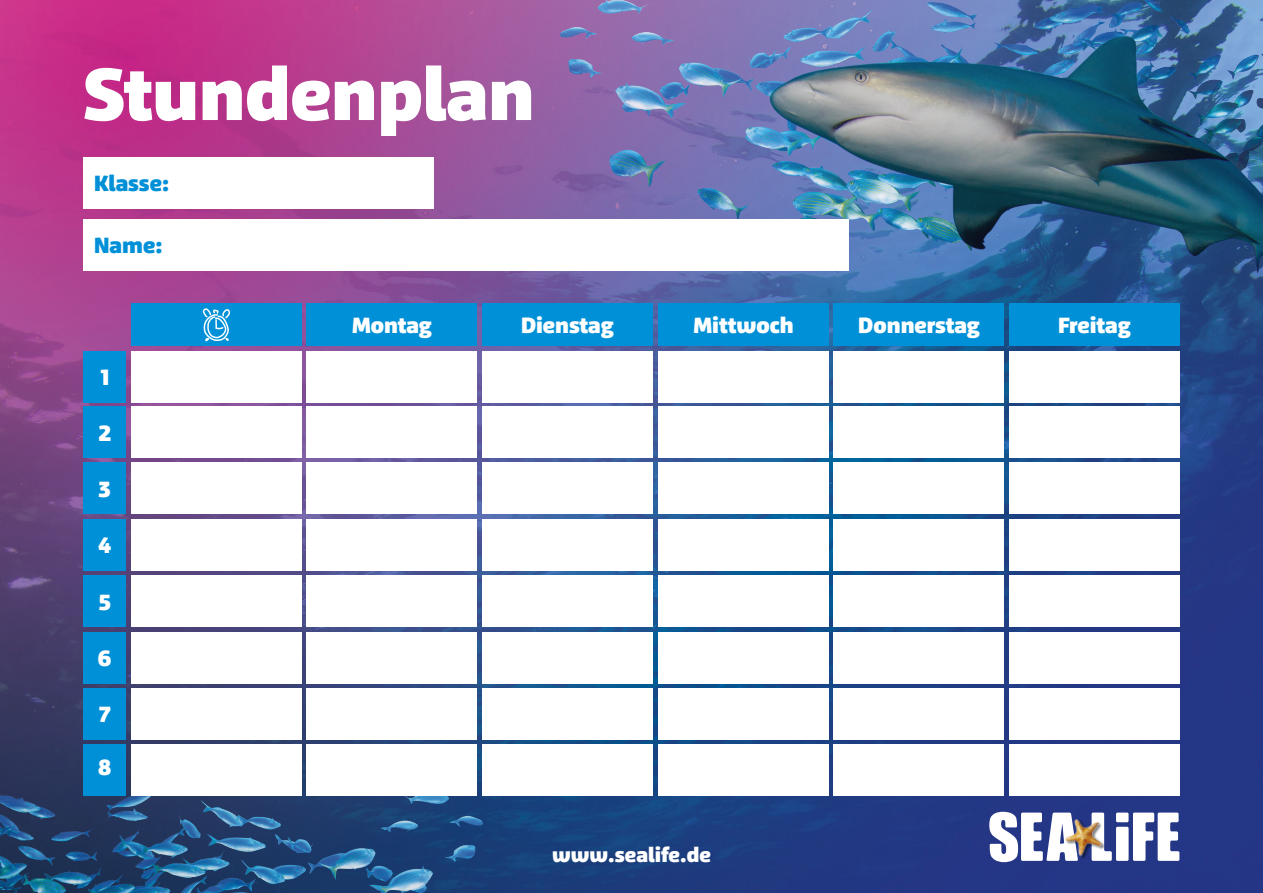
<style>
.page{position:relative;width:1263px;height:893px;background:#fff}
.page>*{position:absolute;margin:0;border:0;box-sizing:border-box;transform-origin:0 0}
.t1{font:900 75px "Agile";color:#fff}
.t2{font:900 22.5px "Agile";color:#fff}
.t3{font:900 22.5px "Agile";color:#0090d7}
.t4{font:900 21px "Agile";color:#fff}
</style>
<div class="page">
<img style="left:0;top:0;width:1263px;height:893px">
<img style="left:597px;top:0;width:123px;height:34px">
<img style="left:0;top:759px;width:466px;height:71px">
<div style="left:84px;top:219px;width:765px;height:51px;background:#fff"></div>
<img style="left:720px;top:0;width:543px;height:400px">
<div style="left:84px;top:157px;width:350px;height:51px;background:#fff"></div>
<svg style="left:989px;top:812px;width:89px;height:50px"></svg>
<svg style="left:1091px;top:813px;width:88px;height:48px"></svg>
<img style="left:1064px;top:859px;width:43px;height:1px">
<img style="left:1059px;top:811px;width:49px;height:48px">
<div style="left:307px;top:745px;width:170px;height:51px;background:#fff"></div>
<div style="left:131px;top:745px;width:170px;height:51px;background:#fff"></div>
<div style="left:483px;top:688px;width:170px;height:51px;background:#fff"></div>
<div style="left:131px;top:688px;width:170px;height:51px;background:#fff"></div>
<div style="left:483px;top:632px;width:170px;height:51px;background:#fff"></div>
<div style="left:131px;top:632px;width:170px;height:51px;background:#fff"></div>
<div style="left:483px;top:576px;width:170px;height:51px;background:#fff"></div>
<div style="left:131px;top:576px;width:170px;height:51px;background:#fff"></div>
<div style="left:483px;top:519px;width:170px;height:51px;background:#fff"></div>
<div style="left:131px;top:519px;width:170px;height:51px;background:#fff"></div>
<div style="left:483px;top:407px;width:170px;height:51px;background:#fff"></div>
<div style="left:131px;top:407px;width:170px;height:51px;background:#fff"></div>
<div style="left:483px;top:463px;width:170px;height:51px;background:#fff"></div>
<div style="left:131px;top:463px;width:170px;height:51px;background:#fff"></div>
<div style="left:483px;top:351px;width:170px;height:51px;background:#fff"></div>
<div style="left:483px;top:303px;width:170px;height:43px;background:#0090d7"></div>
<div style="left:131px;top:351px;width:170px;height:51px;background:#fff"></div>
<div style="left:483px;top:745px;width:170px;height:51px;background:#fff"></div>
<div style="left:307px;top:688px;width:170px;height:51px;background:#fff"></div>
<div style="left:307px;top:632px;width:170px;height:51px;background:#fff"></div>
<div style="left:307px;top:576px;width:170px;height:51px;background:#fff"></div>
<div style="left:307px;top:519px;width:170px;height:51px;background:#fff"></div>
<div style="left:307px;top:407px;width:170px;height:51px;background:#fff"></div>
<div style="left:307px;top:463px;width:170px;height:51px;background:#fff"></div>
<div style="left:307px;top:351px;width:170px;height:51px;background:#fff"></div>
<div style="left:307px;top:303px;width:170px;height:43px;background:#0090d7"></div>
<div style="left:131px;top:303px;width:170px;height:43px;background:#0090d7"></div>
<div style="left:658px;top:745px;width:171px;height:51px;background:#fff"></div>
<div style="left:834px;top:688px;width:170px;height:51px;background:#fff"></div>
<div style="left:834px;top:632px;width:170px;height:51px;background:#fff"></div>
<div style="left:834px;top:576px;width:170px;height:51px;background:#fff"></div>
<div style="left:834px;top:519px;width:170px;height:51px;background:#fff"></div>
<div style="left:834px;top:407px;width:170px;height:51px;background:#fff"></div>
<div style="left:834px;top:463px;width:170px;height:51px;background:#fff"></div>
<div style="left:834px;top:351px;width:170px;height:51px;background:#fff"></div>
<div style="left:834px;top:303px;width:170px;height:43px;background:#0090d7"></div>
<div style="left:834px;top:745px;width:170px;height:51px;background:#fff"></div>
<div style="left:658px;top:688px;width:171px;height:51px;background:#fff"></div>
<div style="left:658px;top:632px;width:171px;height:51px;background:#fff"></div>
<div style="left:658px;top:576px;width:171px;height:51px;background:#fff"></div>
<div style="left:658px;top:519px;width:171px;height:51px;background:#fff"></div>
<div style="left:658px;top:407px;width:171px;height:51px;background:#fff"></div>
<div style="left:658px;top:463px;width:171px;height:51px;background:#fff"></div>
<div style="left:658px;top:351px;width:171px;height:51px;background:#fff"></div>
<div style="left:658px;top:303px;width:171px;height:43px;background:#0090d7"></div>
<div style="left:1009px;top:745px;width:170px;height:51px;background:#fff"></div>
<div style="left:1009px;top:688px;width:170px;height:51px;background:#fff"></div>
<div style="left:1009px;top:632px;width:170px;height:51px;background:#fff"></div>
<div style="left:1009px;top:576px;width:170px;height:51px;background:#fff"></div>
<div style="left:1009px;top:519px;width:170px;height:51px;background:#fff"></div>
<div style="left:1009px;top:407px;width:170px;height:51px;background:#fff"></div>
<div style="left:1009px;top:463px;width:170px;height:51px;background:#fff"></div>
<div style="left:1009px;top:351px;width:170px;height:51px;background:#fff"></div>
<div style="left:1009px;top:303px;width:170px;height:43px;background:#0090d7"></div>
<div style="left:84px;top:351px;width:42px;height:51px;background:#0090d7"></div>
<div style="left:84px;top:576px;width:42px;height:51px;background:#0090d7"></div>
<div style="left:84px;top:407px;width:42px;height:51px;background:#0090d7"></div>
<div style="left:84px;top:632px;width:42px;height:51px;background:#0090d7"></div>
<div style="left:84px;top:463px;width:42px;height:51px;background:#0090d7"></div>
<div style="left:84px;top:688px;width:42px;height:51px;background:#0090d7"></div>
<div style="left:84px;top:519px;width:42px;height:51px;background:#0090d7"></div>
<div style="left:84px;top:745px;width:42px;height:51px;background:#0090d7"></div>
<svg style="left:203px;top:308px;width:27px;height:33px"></svg>
<h1 class="t1" style="left:84px;top:49px;width:453px">Stundenplan</h1>
<p class="t3" style="left:94px;top:170px;width:77px">Klasse:</p>
<p class="t3" style="left:94px;top:232px;width:70px">Name:</p>
<p class="t2" style="left:100px;top:364px;width:10px">1</p>
<p class="t2" style="left:98px;top:419px;width:14px">2</p>
<p class="t2" style="left:99px;top:476px;width:13px">3</p>
<p class="t2" style="left:98px;top:532px;width:15px">4</p>
<p class="t2" style="left:99px;top:588px;width:14px">5</p>
<p class="t2" style="left:98px;top:645px;width:15px">6</p>
<p class="t2" style="left:99px;top:701px;width:13px">7</p>
<p class="t2" style="left:98px;top:754px;width:15px">8</p>
<p class="t2" style="left:352px;top:312px;width:81px">Montag</p>
<p class="t2" style="left:521px;top:312px;width:94px">Dienstag</p>
<p class="t2" style="left:693px;top:312px;width:102px">Mittwoch</p>
<p class="t2" style="left:858px;top:312px;width:123px">Donnerstag</p>
<p class="t2" style="left:1058px;top:312px;width:74px">Freitag</p>
<p class="t4" style="left:552px;top:842px;width:160px">www.sealife.de</p>
</div>
